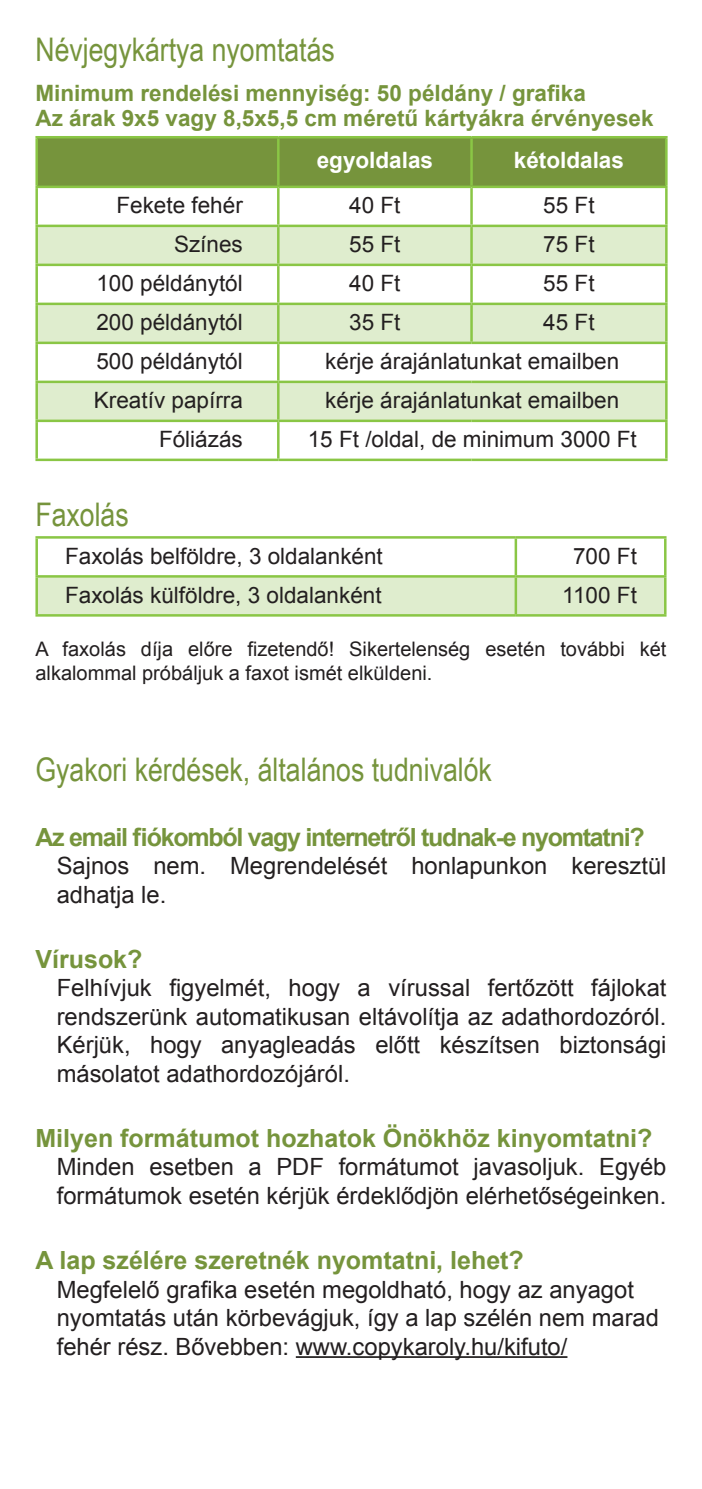
<style>
.page{position:relative;width:702px;height:1489px;background:#fff}
.page>*{position:absolute;margin:0;border:0;box-sizing:border-box;transform-origin:0 0}
.t1{font:32.5px "Arial Narrow";color:#76943c}
.t2{font:700 25px "Arial";color:#76943c}
.t3{font:700 25px "Arial";letter-spacing:-.05em;color:#76943c}
.t4{font:23.75px/28.5px "Arial";color:#231f20}
.t5{font:22.5px "Arial";color:#231f20}
.t6{font:700 22.5px/25px "Arial";color:#76943c}
.t7{font:700 22.5px "Arial";color:#fff}
.t8{font:20px/24px "Arial";color:#231f20}
</style>
<div class="page">
<hr style="left:296px;top:1355px;width:271px;height:2px;background:#231f20">
<div style="left:38px;top:138px;width:627px;height:48px;background:#76943c"></div>
<svg style="left:38px;top:227px;width:627px;height:114px;fill:#dfedce"></svg>
<svg style="left:38px;top:344px;width:627px;height:114px"></svg>
<hr style="left:35px;top:136px;width:243px;height:2px;background:#8ac645">
<hr style="left:35px;top:138px;width:3px;height:48px;background:#8ac645">
<hr style="left:35px;top:186px;width:243px;height:2px;background:#8ac645">
<hr style="left:35px;top:227px;width:3px;height:36px;background:#8ac645">
<hr style="left:470px;top:227px;width:3px;height:36px;background:#8ac645">
<hr style="left:665px;top:227px;width:2px;height:36px;background:#8ac645">
<hr style="left:35px;top:305px;width:3px;height:36px;background:#8ac645">
<hr style="left:470px;top:305px;width:3px;height:36px;background:#8ac645">
<hr style="left:665px;top:305px;width:2px;height:36px;background:#8ac645">
<hr style="left:35px;top:344px;width:3px;height:36px;background:#8ac645">
<hr style="left:278px;top:341px;width:193px;height:3px;background:#8ac645">
<hr style="left:277px;top:344px;width:2px;height:36px;background:#8ac645">
<hr style="left:471px;top:341px;width:196px;height:3px;background:#8ac645">
<hr style="left:665px;top:344px;width:2px;height:36px;background:#8ac645">
<hr style="left:35px;top:383px;width:3px;height:36px;background:#8ac645">
<hr style="left:35px;top:422px;width:3px;height:36px;background:#8ac645">
<hr style="left:665px;top:422px;width:2px;height:36px;background:#8ac645">
<hr style="left:278px;top:136px;width:193px;height:2px;background:#8ac645">
<hr style="left:277px;top:138px;width:2px;height:48px;background:#8ac645">
<hr style="left:278px;top:186px;width:193px;height:2px;background:#8ac645">
<hr style="left:277px;top:422px;width:2px;height:36px;background:#8ac645">
<hr style="left:278px;top:458px;width:193px;height:3px;background:#8ac645">
<hr style="left:471px;top:458px;width:196px;height:3px;background:#8ac645">
<hr style="left:471px;top:136px;width:196px;height:2px;background:#8ac645">
<hr style="left:470px;top:138px;width:3px;height:48px;background:#8ac645">
<hr style="left:665px;top:138px;width:2px;height:48px;background:#8ac645">
<hr style="left:471px;top:186px;width:196px;height:2px;background:#8ac645">
<hr style="left:35px;top:188px;width:3px;height:36px;background:#8ac645">
<hr style="left:470px;top:188px;width:3px;height:36px;background:#8ac645">
<hr style="left:665px;top:188px;width:2px;height:36px;background:#8ac645">
<hr style="left:35px;top:224px;width:243px;height:3px;background:#8ac645">
<hr style="left:278px;top:224px;width:193px;height:3px;background:#8ac645">
<hr style="left:471px;top:224px;width:196px;height:3px;background:#8ac645">
<hr style="left:35px;top:302px;width:243px;height:3px;background:#8ac645">
<hr style="left:278px;top:302px;width:193px;height:3px;background:#8ac645">
<hr style="left:471px;top:302px;width:196px;height:3px;background:#8ac645">
<hr style="left:277px;top:188px;width:2px;height:36px;background:#8ac645">
<hr style="left:35px;top:263px;width:243px;height:3px;background:#8ac645">
<hr style="left:35px;top:266px;width:3px;height:36px;background:#8ac645">
<hr style="left:278px;top:263px;width:193px;height:3px;background:#8ac645">
<hr style="left:471px;top:263px;width:196px;height:3px;background:#8ac645">
<hr style="left:470px;top:266px;width:3px;height:36px;background:#8ac645">
<hr style="left:665px;top:266px;width:2px;height:36px;background:#8ac645">
<hr style="left:35px;top:341px;width:243px;height:3px;background:#8ac645">
<hr style="left:35px;top:380px;width:243px;height:3px;background:#8ac645">
<hr style="left:35px;top:419px;width:243px;height:3px;background:#8ac645">
<hr style="left:35px;top:458px;width:243px;height:3px;background:#8ac645">
<hr style="left:277px;top:227px;width:2px;height:36px;background:#8ac645">
<hr style="left:277px;top:266px;width:2px;height:36px;background:#8ac645">
<hr style="left:277px;top:305px;width:2px;height:36px;background:#8ac645">
<hr style="left:278px;top:380px;width:193px;height:3px;background:#8ac645">
<hr style="left:277px;top:383px;width:2px;height:36px;background:#8ac645">
<hr style="left:471px;top:380px;width:196px;height:3px;background:#8ac645">
<hr style="left:665px;top:383px;width:2px;height:36px;background:#8ac645">
<hr style="left:278px;top:419px;width:193px;height:3px;background:#8ac645">
<hr style="left:471px;top:419px;width:196px;height:3px;background:#8ac645">
<div style="left:38px;top:577px;width:626px;height:37px;background:#dfedce"></div>
<hr style="left:35px;top:536px;width:481px;height:2px;background:#8ac645">
<hr style="left:514px;top:538px;width:3px;height:37px;background:#8ac645">
<hr style="left:514px;top:577px;width:3px;height:37px;background:#8ac645">
<hr style="left:516px;top:536px;width:150px;height:2px;background:#8ac645">
<hr style="left:35px;top:575px;width:481px;height:2px;background:#8ac645">
<hr style="left:35px;top:577px;width:3px;height:37px;background:#8ac645">
<hr style="left:516px;top:575px;width:150px;height:2px;background:#8ac645">
<hr style="left:664px;top:577px;width:2px;height:37px;background:#8ac645">
<hr style="left:35px;top:614px;width:481px;height:2px;background:#8ac645">
<hr style="left:516px;top:614px;width:150px;height:2px;background:#8ac645">
<hr style="left:35px;top:538px;width:3px;height:37px;background:#8ac645">
<hr style="left:664px;top:538px;width:2px;height:37px;background:#8ac645">
<h1 class="t1" style="left:35px;top:26px;width:301px">Névjegykártya nyomtatás</h1>
<p class="t6" style="left:35px;top:81px;width:619px">Minimum rendelési mennyiség: 50 példány / grafika<br>Az árak 9x5 vagy 8,5x5,5 cm méretű kártyákra érvényesek</p>
<p class="t7" style="left:317px;top:145px;width:118px">egyoldalas</p>
<p class="t7" style="left:514px;top:145px;width:112px">kétoldalas</p>
<p class="t5" style="left:116px;top:191px;width:128px">Fekete fehér</p>
<p class="t5" style="left:349px;top:191px;width:53px">40 Ft</p>
<p class="t5" style="left:543px;top:191px;width:53px">55 Ft</p>
<p class="t5" style="left:174px;top:229px;width:70px">Színes</p>
<p class="t5" style="left:349px;top:229px;width:53px">55 Ft</p>
<p class="t5" style="left:543px;top:229px;width:53px">75 Ft</p>
<p class="t5" style="left:96px;top:268px;width:148px">100 példánytól</p>
<p class="t5" style="left:349px;top:268px;width:53px">40 Ft</p>
<p class="t5" style="left:543px;top:268px;width:53px">55 Ft</p>
<p class="t5" style="left:96px;top:307px;width:148px">200 példánytól</p>
<p class="t5" style="left:349px;top:307px;width:53px">35 Ft</p>
<p class="t5" style="left:543px;top:307px;width:53px">45 Ft</p>
<p class="t5" style="left:96px;top:346px;width:148px">500 példánytól</p>
<p class="t5" style="left:325px;top:346px;width:295px">kérje árajánlatunkat emailben</p>
<p class="t5" style="left:94px;top:385px;width:150px">Kreatív papírra</p>
<p class="t5" style="left:325px;top:385px;width:295px">kérje árajánlatunkat emailben</p>
<p class="t5" style="left:159px;top:424px;width:85px">Fóliázás</p>
<p class="t5" style="left:308px;top:424px;width:330px">15 Ft /oldal, de minimum 3000 Ft</p>
<h1 class="t1" style="left:35px;top:491px;width:95px">Faxolás</h1>
<p class="t5" style="left:65px;top:541px;width:319px">Faxolás belföldre, 3 oldalanként</p>
<p class="t5" style="left:573px;top:541px;width:65px">700 Ft</p>
<p class="t5" style="left:65px;top:580px;width:318px">Faxolás külföldre, 3 oldalanként</p>
<p class="t5" style="left:562px;top:580px;width:76px">1100 Ft</p>
<p class="t8" style="left:35px;top:636px;width:632px">A faxolás díja előre fizetendő! Sikertelenség esetén további két alkalommal próbáljuk a faxot ismét elküldeni.</p>
<h1 class="t1" style="left:35px;top:745px;width:458px">Gyakori kérdések, általános tudnivalók</h1>
<p class="t3" style="left:35px;top:820px;width:610px">Az email fiókomból vagy internetről tudnak-e nyomtatni?</p>
<p class="t4" style="left:57px;top:851px;width:611px">Sajnos nem. Megrendelését honlapunkon keresztül adhatja le.</p>
<p class="t2" style="left:35px;top:942px;width:108px">Vírusok?</p>
<p class="t4" style="left:57px;top:973px;width:611px;text-align:justify">Felhívjuk figyelmét, hogy a vírussal fertőzött fájlokat rendszerünk automatikusan eltávolítja az adathordozóról.<br>Kérjük, hogy anyagleadás előtt készítsen biztonsági másolatot adathordozójáról.</p>
<p class="t2" style="left:35px;top:1121px;width:618px">Milyen formátumot hozhatok Önökhöz kinyomtatni?</p>
<p class="t4" style="left:57px;top:1152px;width:611px">Minden esetben a PDF formátumot javasoljuk. Egyéb formátumok esetén kérjük érdeklődjön elérhetőségeinken.</p>
<p class="t2" style="left:35px;top:1243px;width:490px">A lap szélére szeretnék nyomtatni, lehet?</p>
<p class="t4" style="left:57px;top:1274px;width:603px">Megfelelő grafika esetén megoldható, hogy az anyagot nyomtatás után körbevágjuk, így a lap szélén nem marad fehér rész. Bővebben: www.copykaroly.hu/kifuto/</p>
</div>
